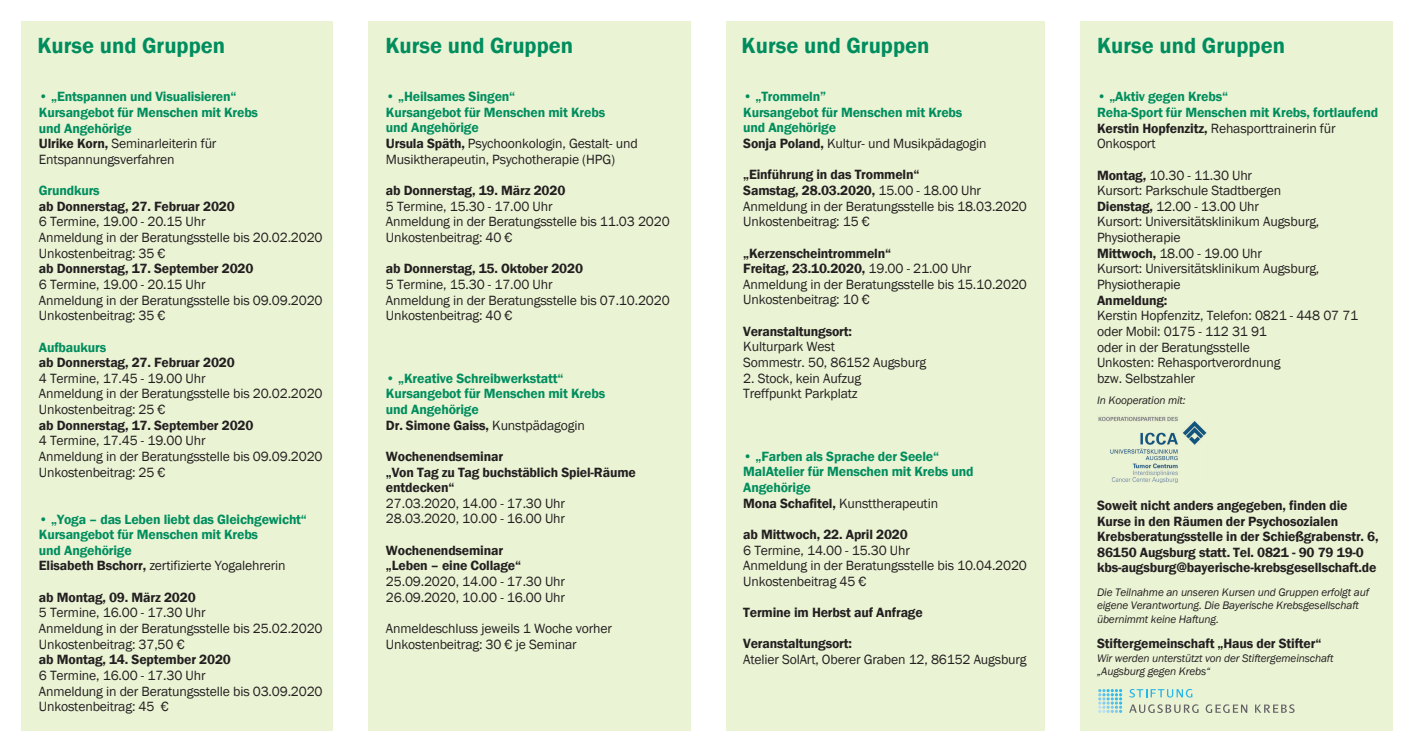
<style>
.page{position:relative;width:1414px;height:752px;background:#fff}
.page>*{position:absolute;margin:0;border:0;box-sizing:border-box;transform-origin:0 0}
.t1{font:600 22.5px "Franklin Gothic";color:#008d5e}
.t2{font:13.75px/15.6px "Franklin Gothic";letter-spacing:-.01em;color:#231f20}
.t3{font:600 13.75px/15.6px "Franklin Gothic";letter-spacing:-.01em;color:#008d5e}
.t4{font:600 13.75px/15.6px "Franklin Gothic";letter-spacing:-.01em;color:#231f20}
.t5{font:italic 11.25px/13.5px "Franklin Gothic";letter-spacing:-.01em;color:#231f20}
.s1{color:#231f20}
.s2{font-weight:400;color:#231f20}
.s3{font-weight:600;color:#008d5e}
.s4{font-weight:600}
</style>
<div class="page">
<div style="left:1080px;top:21px;width:313px;height:709px;background:#eaf3d4"></div>
<div style="left:21px;top:21px;width:312px;height:709px;background:#eaf3d4"></div>
<div style="left:368px;top:21px;width:322px;height:709px;background:#eaf3d4"></div>
<div style="left:726px;top:21px;width:318px;height:709px;background:#eaf3d4"></div>
<img style="left:1098px;top:416px;width:109px;height:66px">
<svg style="left:1129px;top:689px;width:63px;height:8px"></svg>
<svg style="left:1129px;top:704px;width:69px;height:8px"></svg>
<svg style="left:1205px;top:704px;width:42px;height:8px"></svg>
<svg style="left:1255px;top:704px;width:39px;height:8px"></svg>
<svg style="left:1098px;top:689px;width:24px;height:23px"></svg>
<h1 class="t1" style="left:37px;top:32px;width:189px">Kurse und Gruppen</h1>
<p class="t3" style="left:39px;top:89px;width:221px">• „Entspannen und Visualisieren“<br>Kursangebot für Menschen mit Krebs und Angehörige<br><span class="s1">Ulrike Korn,</span> <span class="s2">Seminarleiterin für<br>Entspannungsverfahren</span></p>
<p class="t3" style="left:39px;top:183px;width:62px">Grundkurs</p>
<p class="t4" style="left:39px;top:198px;width:197px">ab Donnerstag, 27. Februar 2020</p>
<p class="t2" style="left:39px;top:214px;width:285px">6 Termine, 19.00 - 20.15 Uhr<br>Anmeldung in der Beratungsstelle bis 20.02.2020<br>Unkostenbeitrag: 35 €</p>
<p class="t4" style="left:39px;top:261px;width:216px">ab Donnerstag, 17. September 2020</p>
<p class="t2" style="left:39px;top:277px;width:285px">6 Termine, 19.00 - 20.15 Uhr<br>Anmeldung in der Beratungsstelle bis 09.09.2020<br>Unkostenbeitrag: 35 €</p>
<p class="t3" style="left:39px;top:339px;width:69px">Aufbaukurs</p>
<p class="t4" style="left:39px;top:355px;width:197px">ab Donnerstag, 27. Februar 2020</p>
<p class="t2" style="left:39px;top:370px;width:285px">4 Termine, 17.45 - 19.00 Uhr<br>Anmeldung in der Beratungsstelle bis 20.02.2020<br>Unkostenbeitrag: 25 €</p>
<p class="t4" style="left:39px;top:417px;width:216px">ab Donnerstag, 17. September 2020</p>
<p class="t2" style="left:39px;top:433px;width:285px">4 Termine, 17.45 - 19.00 Uhr<br>Anmeldung in der Beratungsstelle bis 09.09.2020<br>Unkostenbeitrag: 25 €</p>
<p class="t3" style="left:39px;top:511px;width:270px">• „Yoga – das Leben liebt das Gleichgewicht“ Kursangebot für Menschen mit Krebs<br>und Angehörige<br><span class="s1">Elisabeth Bschorr,</span> <span class="s2">zertifizierte Yogalehrerin</span></p>
<p class="t4" style="left:39px;top:589px;width:158px">ab Montag, 09. März 2020</p>
<p class="t2" style="left:39px;top:605px;width:285px">5 Termine, 16.00 - 17.30 Uhr<br>Anmeldung in der Beratungsstelle bis 25.02.2020<br>Unkostenbeitrag: 37,50 €</p>
<p class="t4" style="left:39px;top:651px;width:193px">ab Montag, 14. September 2020</p>
<p class="t2" style="left:39px;top:667px;width:285px">6 Termine, 16.00 - 17.30 Uhr<br>Anmeldung in der Beratungsstelle bis 03.09.2020<br>Unkostenbeitrag: 45 €</p>
<h1 class="t1" style="left:385px;top:32px;width:189px">Kurse und Gruppen</h1>
<h1 class="t1" style="left:742px;top:32px;width:189px">Kurse und Gruppen</h1>
<h1 class="t1" style="left:1097px;top:32px;width:189px">Kurse und Gruppen</h1>
<p class="t2" style="left:386px;top:89px;width:253px"><span class="s3">• „Heilsames Singen“<br>Kursangebot für Menschen mit Krebs<br>und Angehörige<br></span><span class="s4">Ursula Späth,</span> Psychoonkologin, Gestalt- und<br>Musiktherapeutin, Psychotherapie (HPG)</p>
<p class="t4" style="left:386px;top:183px;width:181px">ab Donnerstag, 19. März 2020</p>
<p class="t2" style="left:386px;top:198px;width:285px">5 Termine, 15.30 - 17.00 Uhr<br>Anmeldung in der Beratungsstelle bis 11.03 2020<br>Unkostenbeitrag: 40 €</p>
<p class="t4" style="left:386px;top:261px;width:199px">ab Donnerstag, 15. Oktober 2020</p>
<p class="t2" style="left:386px;top:276px;width:285px">5 Termine, 15.30 - 17.00 Uhr<br>Anmeldung in der Beratungsstelle bis 07.10.2020<br>Unkostenbeitrag: 40 €</p>
<p class="t3" style="left:386px;top:370px;width:221px">• „Kreative Schreibwerkstatt“<br>Kursangebot für Menschen mit Krebs und Angehörige<br><span class="s1">Dr. Simone Gaiss,</span> <span class="s2">Kunstpädagogin</span></p>
<p class="t4" style="left:386px;top:448px;width:251px">Wochenendseminar<br>„Von Tag zu Tag buchstäblich Spiel-Räume entdecken“</p>
<p class="t2" style="left:386px;top:495px;width:180px">27.03.2020, 14.00 - 17.30 Uhr<br>28.03.2020, 10.00 - 16.00 Uhr</p>
<p class="t4" style="left:386px;top:542px;width:137px">Wochenendseminar „Leben – eine Collage“</p>
<p class="t2" style="left:386px;top:573px;width:180px">25.09.2020, 14.00 - 17.30 Uhr<br>26.09.2020, 10.00 - 16.00 Uhr</p>
<p class="t2" style="left:386px;top:620px;width:227px">Anmeldeschluss jeweils 1 Woche vorher<br>Unkostenbeitrag: 30 € je Seminar</p>
<p class="t3" style="left:743px;top:89px;width:245px">• „Trommeln”<br>Kursangebot für Menschen mit Krebs und Angehörige<br><span class="s1">Sonja Poland,</span> <span class="s2">Kultur- und Musikpädagogin</span></p>
<p class="t2" style="left:743px;top:167px;width:285px"><span class="s4">„Einführung in das Trommeln“<br>Samstag, 28.03.2020,</span> 15.00 - 18.00 Uhr Anmeldung in der Beratungsstelle bis 18.03.2020<br>Unkostenbeitrag: 15 €</p>
<p class="t2" style="left:743px;top:245px;width:285px"><span class="s4">„Kerzenscheintrommeln“<br>Freitag, 23.10.2020,</span> 19.00 - 21.00 Uhr Anmeldung in der Beratungsstelle bis 15.10.2020<br>Unkostenbeitrag: 10 €</p>
<p class="t4" style="left:743px;top:323px;width:110px">Veranstaltungsort:</p>
<p class="t2" style="left:743px;top:339px;width:184px">Kulturpark West<br>Sommestr. 50, 86152 Augsburg</p>
<p class="t2" style="left:743px;top:370px;width:120px">2. Stock, kein Aufzug<br>Treffpunkt Parkplatz</p>
<p class="t3" style="left:743px;top:448px;width:232px">• „Farben als Sprache der Seele“<br>MalAtelier für Menschen mit Krebs und<br>Angehörige<br><span class="s1">Mona Schafitel,</span> <span class="s2">Kunsttherapeutin</span></p>
<p class="t4" style="left:743px;top:526px;width:166px">ab Mittwoch, 22. April 2020</p>
<p class="t2" style="left:743px;top:542px;width:285px">6 Termine, 14.00 - 15.30 Uhr<br>Anmeldung in der Beratungsstelle bis 10.04.2020<br>Unkostenbeitrag 45 €</p>
<p class="t4" style="left:743px;top:604px;width:181px">Termine im Herbst auf Anfrage</p>
<p class="t4" style="left:743px;top:636px;width:110px">Veranstaltungsort:</p>
<p class="t2" style="left:743px;top:651px;width:285px">Atelier SolArt, Oberer Graben 12, 86152 Augsburg</p>
<p class="t3" style="left:1097px;top:89px;width:283px">• „Aktiv gegen Krebs“<br>Reha-Sport für Menschen mit Krebs, fortlaufend<br><span class="s1">Kerstin Hopfenzitz,</span> <span class="s2">Rehasporttrainerin für<br>Onkosport</span></p>
<p class="t2" style="left:1097px;top:167px;width:224px"><span class="s4">Montag,</span> 10.30 - 11.30 Uhr<br>Kursort: Parkschule Stadtbergen<br><span class="s4">Dienstag,</span> 12.00 - 13.00 Uhr<br>Kursort: Universitätsklinikum Augsburg,<br>Physiotherapie<br><span class="s4">Mittwoch,</span> 18.00 - 19.00 Uhr<br>Kursort: Universitätsklinikum Augsburg,<br>Physiotherapie</p>
<p class="t4" style="left:1097px;top:292px;width:72px">Anmeldung:</p>
<p class="t2" style="left:1097px;top:308px;width:263px">Kerstin Hopfenzitz, Telefon: 0821 - 448 07 71 oder Mobil: 0175 - 112 31 91<br>oder in der Beratungsstelle<br>Unkosten: Rehasportverordnung<br>bzw. Selbstzahler</p>
<p class="t5" style="left:1097px;top:393px;width:90px">In Kooperation mit:</p>
<p class="t4" style="left:1097px;top:497px;width:283px">Soweit nicht anders angegeben, finden die Kurse in den Räumen der Psychosozialen Krebsberatungsstelle in der Schießgrabenstr. 6, 86150 Augsburg statt. Tel. 0821 - 90 79 19-0 kbs-augsburg@bayerische-krebsgesellschaft.de</p>
<p class="t5" style="left:1097px;top:585px;width:273px">Die Teilnahme an unseren Kursen und Gruppen erfolgt auf eigene Verantwortung. Die Bayerische Krebsgesellschaft übernimmt keine Haftung.</p>
<p class="t4" style="left:1097px;top:635px;width:226px">Stiftergemeinschaft „Haus der Stifter“</p>
<p class="t5" style="left:1097px;top:651px;width:238px">Wir werden unterstützt von der Stiftergemeinschaft „Augsburg gegen Krebs“</p>
</div>
